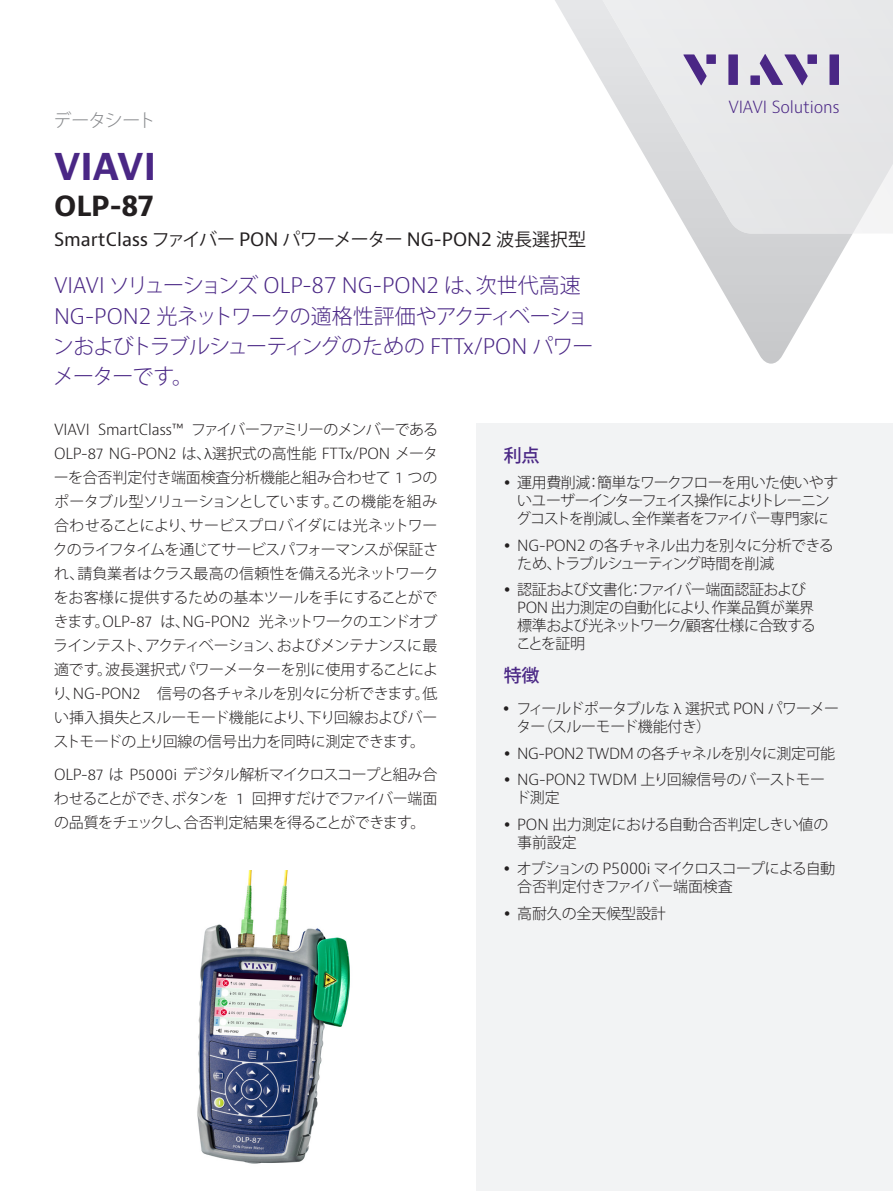
<style>
.page{position:relative;width:893px;height:1191px;background:#fff}
.page>*{position:absolute;margin:0;border:0;box-sizing:border-box;transform-origin:0 0}
.H1_Brand_Sub-Brand_2{font:700 36px "Bernino Sans";color:#4a2785}
.H2_Product_18_24{font:700 27px "Bernino Sans";color:#231f20}
.P_Intro_12_20{font:300 21px/30px "Koz Go Pro";letter-spacing:-.05em;color:#4a2785}
.H3_Product_Descripto{font:18px "Bernino Sans";color:#231f20}
.P_DocType{font:300 18px "Koz Go Pro";letter-spacing:-.06em;color:#87898c}
.H2_Bullet_Heading_Pu{font:500 18px "Koz Go Pro";color:#4a2785}
.t1{font:300 16.35px "Bernino Sans";letter-spacing:-.01em;color:#4a2785}
.P_10_16{font:300 15px/24px "Koz Go Pro";letter-spacing:-.03em;color:#231f20}
.P_10_16-2{font:300 15px/18px "Koz Go Pro";letter-spacing:-.05em;color:#231f20}
.P_10_16-3{font:300 15px/18px "Koz Go Pro";letter-spacing:-.06em;color:#231f20}
.P_10_16-4{font:300 15px/18px "Koz Go Pro";letter-spacing:-.01em;color:#231f20}
.s1{font-family:"Koz Go Pro"}
.s2{font-family:"Bernino Sans"}
.s3{font-family:"Roboto"}
</style>
<div class="page">
<svg style="left:690px;top:234px;width:162px;height:130px"></svg>
<svg style="left:555px;top:0;width:338px;height:234px"></svg>
<svg style="left:683px;top:54px;width:24px;height:31px"></svg>
<div style="left:706px;top:54px;width:10px;height:10px;background:#4a2785"></div>
<div style="left:728px;top:54px;width:10px;height:31px;background:#4a2785"></div>
<div style="left:807px;top:54px;width:10px;height:10px;background:#4a2785"></div>
<div style="left:829px;top:54px;width:10px;height:31px;background:#4a2785"></div>
<svg style="left:760px;top:54px;width:48px;height:31px"></svg>
<div style="left:750px;top:75px;width:10px;height:10px;background:#4a2785"></div>
<div style="left:477px;top:423px;width:416px;height:768px;background:#f2f3f4"></div>
<img style="left:197px;top:870px;width:153px;height:294px">
<p class="P_DocType" style="left:54px;top:109px;width:104px">データシート</p>
<p class="H1_Brand_Sub-Brand_2" style="left:54px;top:144px;width:104px">VIAVI</p>
<p class="H2_Product_18_24" style="left:54px;top:189px;width:102px">OLP-87</p>
<p class="H3_Product_Descripto" style="left:54px;top:228px;width:534px">SmartClass <span class="s1">ファイバー</span> PON <span class="s1">パワーメーター</span> NG-PON2 <span class="s1">波長選択型</span></p>
<p class="P_Intro_12_20" style="left:53px;top:271px;width:542px"><span class="s2">VIAVI</span> ソリューションズ <span class="s2">OLP-87 NG-PON2</span> は、次世代高速<br><span class="s2">NG-PON2</span> 光ネットワークの適格性評価やアクティベーションおよびトラブルシューティングのための <span class="s2">FTTx/PON</span> パワーメーターです。</p>
<p class="t1" style="left:728px;top:96px;width:113px">VIAVI Solutions</p>
<p class="P_10_16" style="left:52px;top:418px;width:388px;text-align:justify"><span class="s2">VIAVI SmartClass™</span> ファイバーファミリーのメンバーである<span class="s2">OLP-87 NG-PON2</span> は、<span class="s3">λ</span>選択式の高性能 <span class="s2">FTTx/PON</span> メーターを合否判定付き端面検査分析機能と組み合わせて <span class="s2">1</span> つのポータブル型ソリューションとしています。この機能を組み合わせることにより、サービスプロバイダには光ネットワークのライフタイムを通じてサービスパフォーマンスが保証され、請負業者はクラス最高の信頼性を備える光ネットワークをお客様に提供するための基本ツールを手にすることができます。<span class="s2">OLP-87</span> は、<span class="s2">NG-PON2</span> 光ネットワークのエンドオブラインテスト、アクティベーション、およびメンテナンスに最適です。波長選択式パワーメーターを別に使用することにより、<span class="s2">NG-PON2</span> 信号の各チャネルを別々に分析できます。低い挿入損失とスルーモード機能により、下り回線およびバーストモードの上り回線の信号出力を同時に測定できます。</p>
<p class="P_10_16" style="left:54px;top:762px;width:385px;text-align:justify"><span class="s2">OLP-87</span> は <span class="s2">P5000i</span> デジタル解析マイクロスコープと組み合わせることができ、ボタンを <span class="s2">1</span> 回押すだけでファイバー端面の品質をチェックし、合否判定結果を得ることができます。</p>
<p class="H2_Bullet_Heading_Pu" style="left:504px;top:443px;width:37px">利点</p>
<p class="P_10_16-2" style="left:516px;top:474px;width:324px">運用費削減：簡単なワークフローを用いた使いやすいユーザーインターフェイス操作によりトレーニングコストを削減し、全作業者をファイバー専門家に</p>
<p class="P_10_16" style="left:517px;top:536px;width:318px;line-height:18px"><span class="s2">NG-PON2</span> の各チャネル出力を別々に分析できるため、トラブルシューティング時間を削減</p>
<p class="P_10_16" style="left:516px;top:581px;width:301px;line-height:18px">認証および文書化：ファイバー端面認証および<br><span class="s2">PON</span> 出力測定の自動化により、作業品質が業界標準および光ネットワーク/顧客仕様に合致することを証明</p>
<p class="H2_Bullet_Heading_Pu" style="left:504px;top:663px;width:37px">特徴</p>
<p class="P_10_16" style="left:516px;top:700px;width:324px;line-height:18px">フィールドポータブルな <span class="s3">λ</span> 選択式 <span class="s2">PON</span> パワーメーター（スルーモード機能付き）</p>
<p class="P_10_16" style="left:517px;top:741px;width:319px"><span class="s2">NG-PON2 TWDM</span> の各チャネルを別々に測定可能</p>
<p class="P_10_16" style="left:515px;top:771px;width:311px;line-height:18px"><span class="s2">NG-PON2 TWDM</span> 上り回線信号のバーストモード測定</p>
<p class="P_10_16-4" style="left:517px;top:815px;width:313px"><span class="s2">PON</span> 出力測定における自動合否判定しきい値の事前設定</p>
<p class="P_10_16-3" style="left:517px;top:860px;width:320px">オプションの <span class="s2">P5000i</span> マイクロスコープによる自動合否判定付きファイバー端面検査</p>
<p class="P_10_16-4" style="left:517px;top:904px;width:150px">高耐久の全天候型設計</p>
</div>
